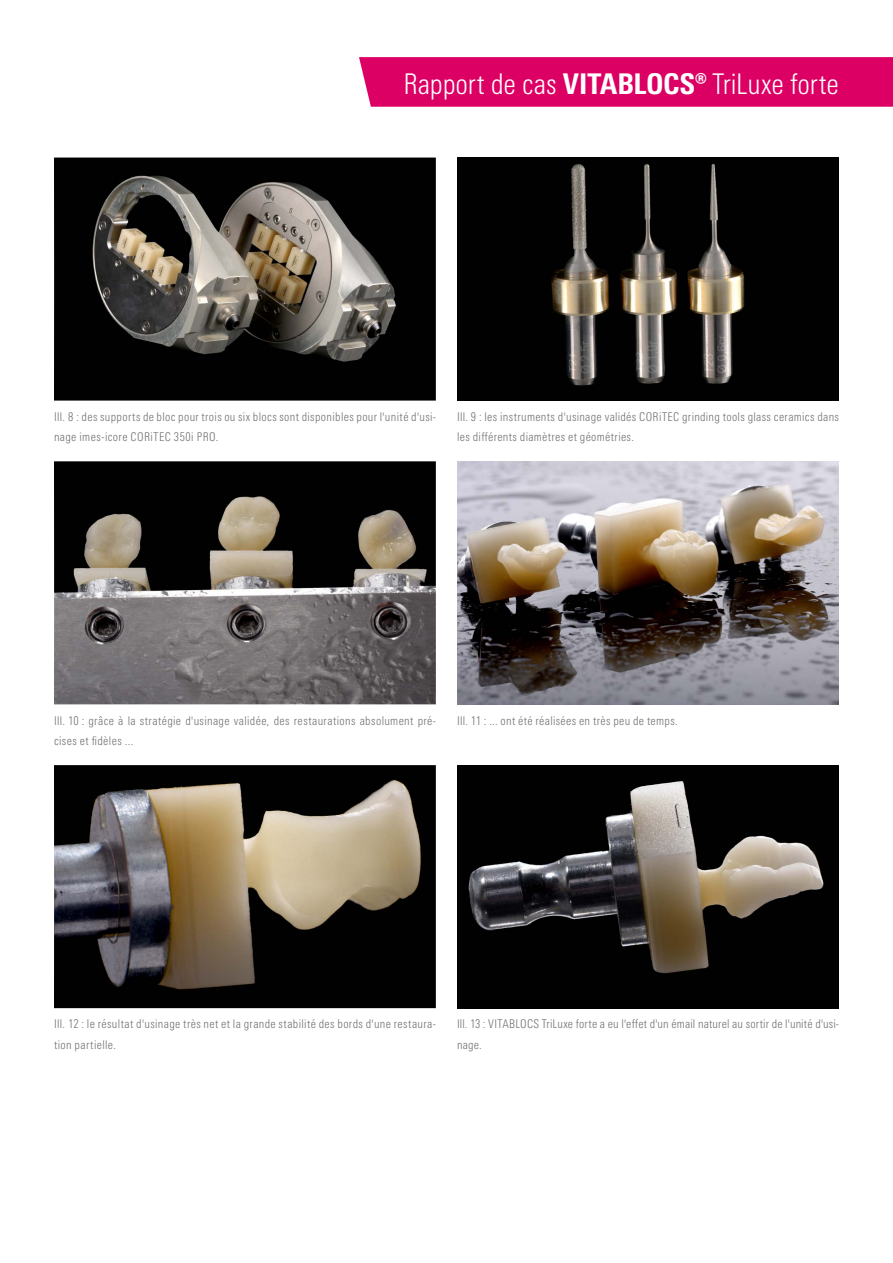
<style>
.page{position:relative;width:893px;height:1263px;background:#fff}
.page>*{position:absolute;margin:0;border:0;box-sizing:border-box;transform-origin:0 0}
.t1{font:300 condensed 28.5px "Univers Next Pro";letter-spacing:-.005em;color:#fff}
.t2{font:300 condensed 12px/20.2px "Univers Next Pro";letter-spacing:.03em;color:#6f6f6e}
.t3{font:300 condensed 12px/20.2px "Univers Next Pro";letter-spacing:.01em;color:#6f6f6e}
.s1{font-weight:800}
</style>
<div class="page">
<img style="left:457px;top:158px;width:382px;height:243px">
<img style="left:457px;top:461px;width:382px;height:243px">
<img style="left:457px;top:765px;width:382px;height:243px">
<img style="left:54px;top:158px;width:382px;height:243px">
<img style="left:54px;top:461px;width:382px;height:243px">
<img style="left:54px;top:765px;width:382px;height:243px">
<div style="left:359px;top:57px;width:534px;height:50px;background:#dd0064"></div>
<h1 class="t1" style="left:403px;top:67px;width:437px">Rapport de cas <span class="s1">VITABLOCS®</span> TriLuxe forte</h1>
<p class="t2" style="left:54px;top:406px;width:383px">Ill. 8 : des supports de bloc pour trois ou six blocs sont disponibles pour l'unité d'usi&shy;nage imes-icore CORiTEC 350i PRO.</p>
<p class="t2" style="left:457px;top:406px;width:383px">Ill. 9 : les instruments d'usinage validés CORiTEC grinding tools glass ceramics dans les différents diamètres et géométries.</p>
<p class="t2" style="left:54px;top:710px;width:383px">Ill. 10 : grâce à la stratégie d'usinage validée, des restaurations absolument pré&shy;cises et fidèles ...</p>
<p class="t2" style="left:457px;top:710px;width:222px">Ill. 11 : ... ont été réalisées en très peu de temps.</p>
<p class="t2" style="left:54px;top:1014px;width:383px">Ill. 12 : le résultat d'usinage très net et la grande stabilité des bords d'une restaura&shy;tion partielle.</p>
<p class="t3" style="left:457px;top:1014px;width:383px">Ill. 13 : VITABLOCS TriLuxe forte a eu l'effet d'un émail naturel au sortir de l'unité d'usi&shy;nage.</p>
</div>
